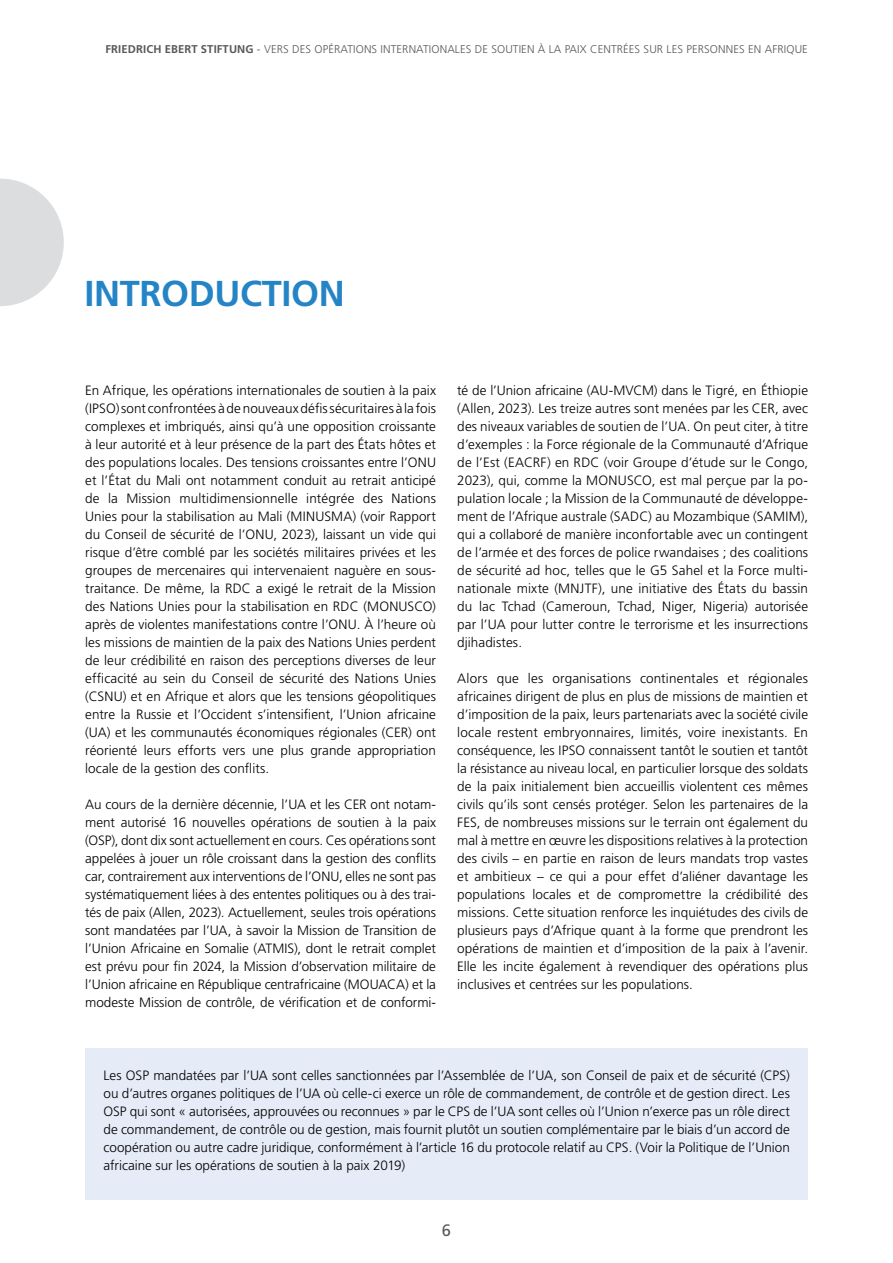
<style>
.page{position:relative;width:893px;height:1263px;background:#fff}
.page>*{position:absolute;margin:0;border:0;box-sizing:border-box;transform-origin:0 0}
.t1{font:700 36px "Frutiger LT Std";letter-spacing:-.01em;color:#2484c6}
.t2{font:16.5px "Frutiger LT Std";color:#58595b}
.t3{font:300 13.5px/18px "Frutiger LT Std";color:#000;text-align:justify}
.t4{font:300 11.25px "Frutiger LT Std";letter-spacing:.01em;color:#58595b}
.s1{font-weight:700}
</style>
<div class="page">
<svg style="left:0;top:179px;width:64px;height:127px"></svg>
<div style="left:85px;top:1048px;width:723px;height:151px;background:#e6ecf7"></div>
<p class="t4" style="left:106px;top:43px;width:704px"><span class="s1">FRIEDRICH EBERT STIFTUNG</span> - VERS DES OPÉRATIONS INTERNATIONALES DE SOUTIEN À LA PAIX CENTRÉES SUR LES PERSONNES EN AFRIQUE</p>
<h1 class="t1" style="left:85px;top:273px;width:262px">INTRODUCTION</h1>
<p class="t3" style="left:85px;top:382px;width:352px">En Afrique, les opérations internationales de soutien à la paix (IPSO) sont confrontées à de nouveaux défis sécuritaires à la fois complexes et imbriqués, ainsi qu’à une opposition croissante à leur autorité et à leur présence de la part des États hôtes et des populations locales. Des tensions croissantes entre l’ONU et l’État du Mali ont notamment conduit au retrait anticipé de la Mission multidimensionnelle intégrée des Nations Unies pour la stabilisation au Mali (MINUSMA) (voir Rapport du Conseil de sécurité de l’ONU, 2023), laissant un vide qui risque d’être comblé par les sociétés militaires privées et les groupes de mercenaires qui intervenaient naguère en sous&shy;traitance. De même, la RDC a exigé le retrait de la Mission des Nations Unies pour la stabilisation en RDC (MONUSCO) après de violentes manifestations contre l’ONU. À l’heure où les missions de maintien de la paix des Nations Unies perdent de leur crédibilité en raison des perceptions diverses de leur efficacité au sein du Conseil de sécurité des Nations Unies (CSNU) et en Afrique et alors que les tensions géopolitiques entre la Russie et l’Occident s’intensifient, l’Union africaine (UA) et les communautés économiques régionales (CER) ont réorienté leurs efforts vers une plus grande appropriation locale de la gestion des conflits.</p>
<p class="t3" style="left:85px;top:796px;width:352px">Au cours de la dernière décennie, l’UA et les CER ont notam&shy;ment autorisé 16 nouvelles opérations de soutien à la paix (OSP), dont dix sont actuellement en cours. Ces opérations sont appelées à jouer un rôle croissant dans la gestion des conflits car, contrairement aux interventions de l’ONU, elles ne sont pas systématiquement liées à des ententes politiques ou à des trai&shy;tés de paix (Allen, 2023). Actuellement, seules trois opérations sont mandatées par l’UA, à savoir la Mission de Transition de l’Union Africaine en Somalie (ATMIS), dont le retrait complet est prévu pour fin 2024, la Mission d’observation militaire de l’Union africaine en République centrafricaine (MOUACA) et la modeste Mission de contrôle, de vérification et de conformi-</p>
<p class="t3" style="left:457px;top:382px;width:352px">té de l’Union africaine (AU-MVCM) dans le Tigré, en Éthiopie (Allen, 2023). Les treize autres sont menées par les CER, avec des niveaux variables de soutien de l’UA. On peut citer, à titre d’exemples : la Force régionale de la Communauté d’Afrique de l’Est (EACRF) en RDC (voir Groupe d’étude sur le Congo, 2023), qui, comme la MONUSCO, est mal perçue par la po&shy;pulation locale ; la Mission de la Communauté de développe&shy;ment de l’Afrique australe (SADC) au Mozambique (SAMIM), qui a collaboré de manière inconfortable avec un contingent de l’armée et des forces de police rwandaises ; des coalitions de sécurité ad hoc, telles que le G5 Sahel et la Force multi&shy;nationale mixte (MNJTF), une initiative des États du bassin du lac Tchad (Cameroun, Tchad, Niger, Nigeria) autorisée par l’UA pour lutter contre le terrorisme et les insurrections djihadistes.</p>
<p class="t3" style="left:457px;top:670px;width:352px">Alors que les organisations continentales et régionales africaines dirigent de plus en plus de missions de maintien et d’imposition de la paix, leurs partenariats avec la société civile locale restent embryonnaires, limités, voire inexistants. En conséquence, les IPSO connaissent tantôt le soutien et tantôt la résistance au niveau local, en particulier lorsque des soldats de la paix initialement bien accueillis violentent ces mêmes civils qu’ils sont censés protéger. Selon les partenaires de la FES, de nombreuses missions sur le terrain ont également du mal à mettre en œuvre les dispositions relatives à la protection des civils – en partie en raison de leurs mandats trop vastes et ambitieux – ce qui a pour effet d’aliéner davantage les populations locales et de compromettre la crédibilité des missions. Cette situation renforce les inquiétudes des civils de plusieurs pays d’Afrique quant à la forme que prendront les opérations de maintien et d’imposition de la paix à l’avenir.<br>Elle les incite également à revendiquer des opérations plus inclusives et centrées sur les populations.</p>
<p class="t3" style="left:104px;top:1067px;width:688px">Les OSP mandatées par l’UA sont celles sanctionnées par l’Assemblée de l’UA, son Conseil de paix et de sécurité (CPS) ou d’autres organes politiques de l’UA où celle-ci exerce un rôle de commandement, de contrôle et de gestion direct. Les OSP qui sont « autorisées, approuvées ou reconnues » par le CPS de l’UA sont celles où l’Union n’exerce pas un rôle direct de commandement, de contrôle ou de gestion, mais fournit plutôt un soutien complémentaire par le biais d’un accord de coopération ou autre cadre juridique, conformément à l’article 16 du protocole relatif au CPS. (Voir la Politique de l’Union africaine sur les opérations de soutien à la paix 2019)</p>
<p class="t2" style="left:442px;top:1221px;width:11px">6</p>
</div>
